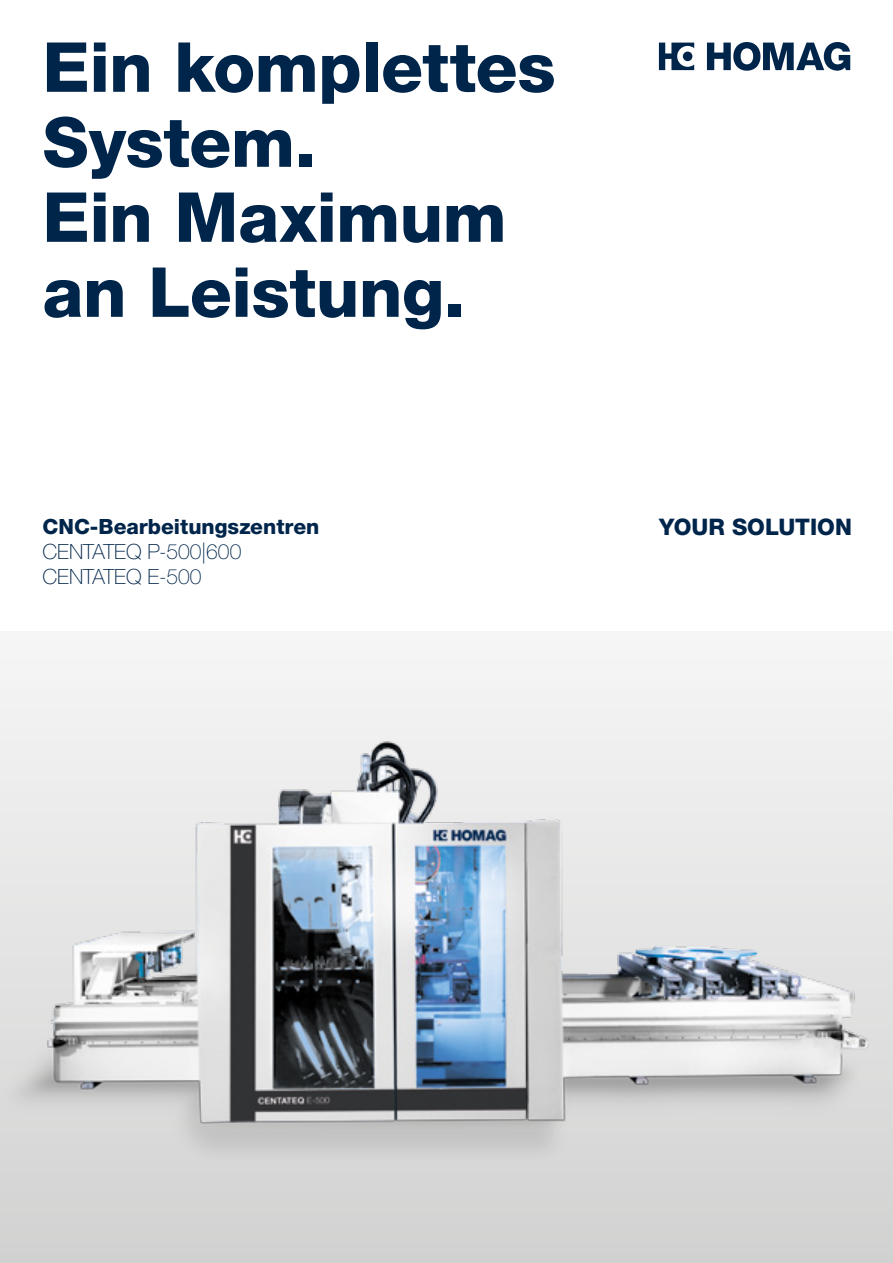
<style>
.page{position:relative;width:893px;height:1263px;background:#fff}
.page>*{position:absolute;margin:0;border:0;box-sizing:border-box;transform-origin:0 0}
._00_Title_Headline{font:800 69px/75px "Helvetica Neue LTW1 G";letter-spacing:-.005em;color:#00254b}
._00_Slogan{font:800 22.8px "Helvetica Neue LTW1 G";color:#00254b}
._00_Subline{font:100 21px "Helvetica Neue LTW1 G";color:#00254b}
._00_Subline-2{font:800 21px "Helvetica Neue LTW1 G";color:#00254b}
</style>
<div class="page">
<img style="left:0;top:659px;width:893px;height:604px">
<svg style="left:707px;top:42px;width:143px;height:29px"></svg>
<svg style="left:659px;top:43px;width:35px;height:27px"></svg>
<p class="_00_Title_Headline" style="left:43px;top:30px;width:515px">Ein komplettes<br>System.<br>Ein Maximum</p>
<p class="_00_Title_Headline" style="left:43px;top:255px;width:425px">an Leistung.</p>
<p class="_00_Subline-2" style="left:43px;top:514px;width:278px">CNC-Bearbeitungszentren</p>
<p class="_00_Subline" style="left:43px;top:539px;width:200px">CENTATEQ P-500|600</p>
<p class="_00_Subline" style="left:43px;top:564px;width:161px">CENTATEQ E-500</p>
<p class="_00_Slogan" style="left:659px;top:513px;width:194px">YOUR SOLUTION</p>
</div>
